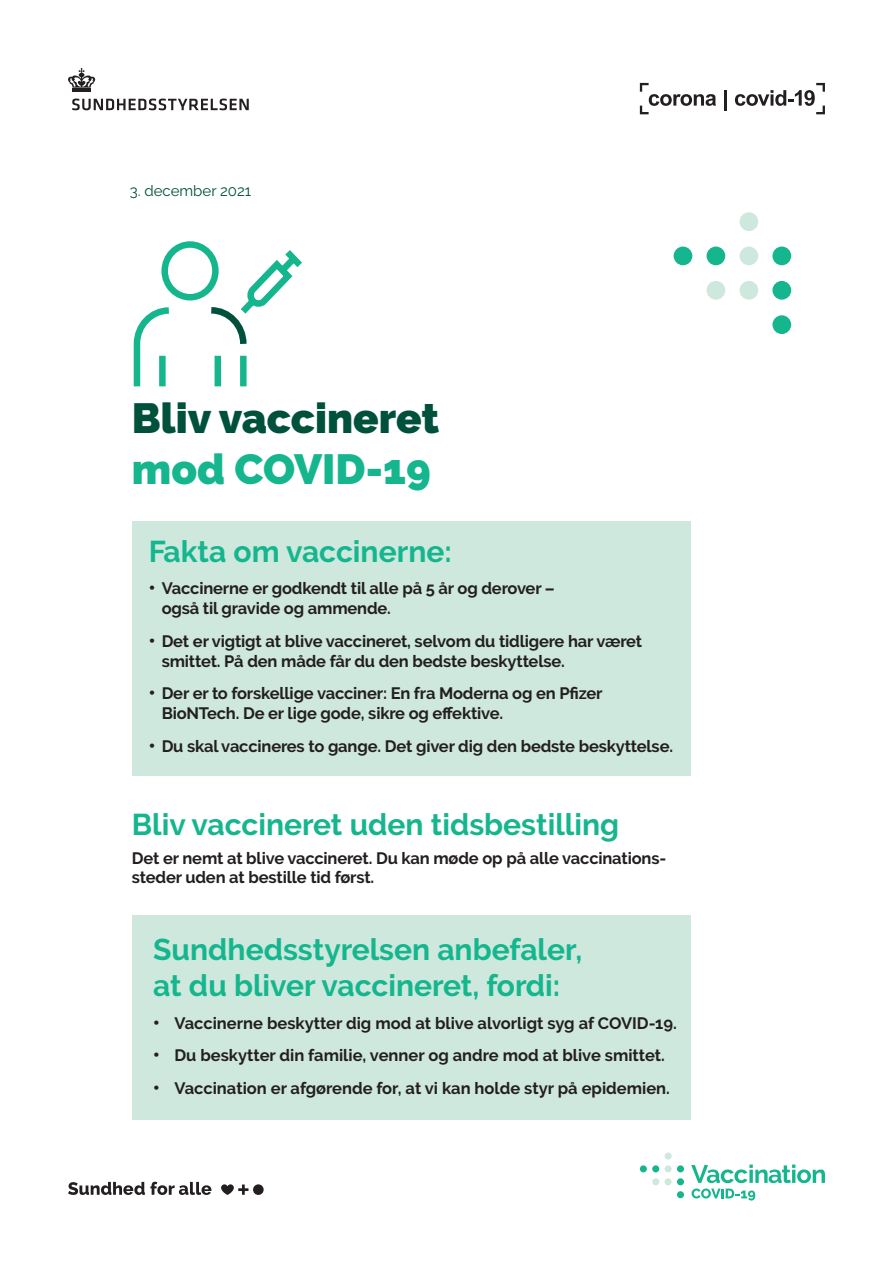
<style>
.page{position:relative;width:893px;height:1263px;background:#fff}
.page>*{position:absolute;margin:0;border:0;box-sizing:border-box;transform-origin:0 0}
.t1{font:900 42px "Raleway";color:#00513c}
.t2{font:900 42px "Raleway";color:#15b68d}
.t3{font:700 30px/36px "Raleway";color:#15b68d}
.t4{font:700 16.5px/19.8px "Raleway";letter-spacing:-.01em;color:#231f20}
.t5{font:15px "Raleway";color:#00513c}
.s1{font-weight:900;font-size:18px}
</style>
<div class="page">
<hr style="left:72px;top:88px;width:19px;height:4px;background:#231f20">
<svg style="left:68px;top:68px;width:27px;height:20px"></svg>
<svg style="left:72px;top:99px;width:177px;height:11px"></svg>
<svg style="left:640px;top:83px;width:76px;height:31px"></svg>
<hr style="left:724px;top:90px;width:3px;height:20px;background:#231f20">
<svg style="left:735px;top:83px;width:90px;height:31px"></svg>
<svg style="left:68px;top:1182px;width:143px;height:13px"></svg>
<svg style="left:221px;top:1184px;width:43px;height:11px"></svg>
<div style="left:640px;top:1165px;width:7px;height:7px;background:#15b68d;border-radius:50%"></div>
<div style="left:665px;top:1178px;width:7px;height:7px;background:#cee8dd;border-radius:50%"></div>
<div style="left:665px;top:1165px;width:7px;height:7px;background:#cee8dd;border-radius:50%"></div>
<div style="left:665px;top:1152px;width:7px;height:7px;background:#cee8dd;border-radius:50%"></div>
<div style="left:677px;top:1165px;width:7px;height:7px;background:#15b68d;border-radius:50%"></div>
<div style="left:677px;top:1178px;width:7px;height:7px;background:#15b68d;border-radius:50%"></div>
<div style="left:677px;top:1191px;width:7px;height:7px;background:#15b68d;border-radius:50%"></div>
<div style="left:652px;top:1165px;width:7px;height:7px;background:#15b68d;border-radius:50%"></div>
<div style="left:652px;top:1178px;width:7px;height:7px;background:#cee8dd;border-radius:50%"></div>
<svg style="left:691px;top:1164px;width:134px;height:36px"></svg>
<div style="left:674px;top:247px;width:18px;height:18px;background:#15b68d;border-radius:50%"></div>
<div style="left:739px;top:281px;width:19px;height:19px;background:#cee8dd;border-radius:50%"></div>
<div style="left:739px;top:247px;width:19px;height:18px;background:#cee8dd;border-radius:50%"></div>
<div style="left:739px;top:212px;width:19px;height:19px;background:#cee8dd;border-radius:50%"></div>
<div style="left:772px;top:247px;width:19px;height:18px;background:#15b68d;border-radius:50%"></div>
<div style="left:772px;top:281px;width:19px;height:19px;background:#15b68d;border-radius:50%"></div>
<div style="left:772px;top:315px;width:19px;height:19px;background:#15b68d;border-radius:50%"></div>
<div style="left:707px;top:247px;width:18px;height:18px;background:#15b68d;border-radius:50%"></div>
<div style="left:707px;top:281px;width:18px;height:19px;background:#cee8dd;border-radius:50%"></div>
<svg style="left:133px;top:241px;width:169px;height:146px"></svg>
<div style="left:132px;top:521px;width:559px;height:254px;background:#cee8dd"></div>
<div style="left:132px;top:915px;width:559px;height:204px;background:#cee8dd"></div>
<p class="t5" style="left:130px;top:182px;width:123px">3. december 2021</p>
<h1 class="t1" style="left:132px;top:394px;width:309px">Bliv vaccineret</h1>
<h1 class="t2" style="left:132px;top:445px;width:300px">mod COVID-19</h1>
<h2 class="t3" style="left:149px;top:533px;width:304px">Fakta om vaccinerne:</h2>
<p class="t4" style="left:162px;top:579px;width:395px;text-indent:-13px"><span class="s1">•</span> Vaccinerne er godkendt til alle på 5 år og derover – også til gravide og ammende.</p>
<p class="t4" style="left:162px;top:631px;width:482px;text-indent:-13px"><span class="s1">•</span> Det er vigtigt at blive vaccineret, selvom du tidligere har været smittet. På den måde får du den bedste beskyttelse.</p>
<p class="t4" style="left:162px;top:683px;width:442px;text-indent:-13px"><span class="s1">•</span> Der er to forskellige vacciner: En fra Moderna og en Pfizer<br>BioNTech. De er lige gode, sikre og effektive.</p>
<p class="t4" style="left:149px;top:736px;width:526px"><span class="s1">•</span> Du skal vaccineres to gange. Det giver dig den bedste beskyttelse.</p>
<h2 class="t3" style="left:132px;top:807px;width:489px">Bliv vaccineret uden tidsbestilling</h2>
<p class="t4" style="left:132px;top:848px;width:536px">Det er nemt at blive vaccineret. Du kan møde op på alle vaccinations&shy;steder uden at bestille tid først.</p>
<h2 class="t3" style="left:153px;top:932px;width:431px">Sundhedsstyrelsen anbefaler, at du bliver vaccineret, fordi:</h2>
<p class="t4" style="left:153px;top:1013px;width:525px"><span class="s1">•</span> Vaccinerne beskytter dig mod at blive alvorligt syg af COVID-19.</p>
<p class="t4" style="left:153px;top:1046px;width:513px"><span class="s1">•</span> Du beskytter din familie, venner og andre mod at blive smittet.</p>
<p class="t4" style="left:153px;top:1078px;width:518px"><span class="s1">•</span> Vaccination er afgørende for, at vi kan holde styr på epidemien.</p>
</div>
